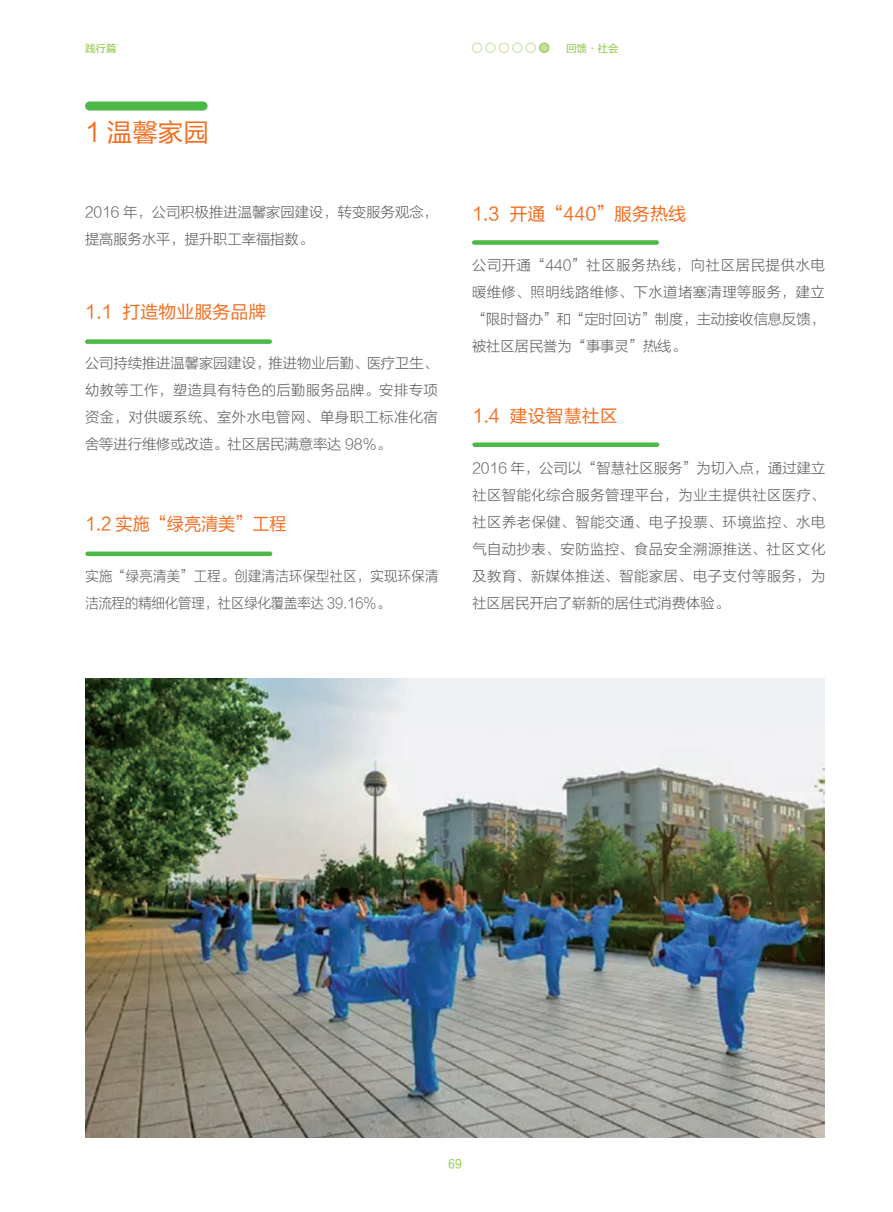
<style>
.page{position:relative;width:893px;height:1212px;background:#fff}
.page>*{position:absolute;margin:0;border:0;box-sizing:border-box;transform-origin:0 0}
.t1{font:25.5px "FZLTHK GBK1 0";color:#f36e21}
.t2{font:18px "FZLTHK GBK1 0";color:#f36e21}
.t3{font:18px "FZLTHK GBK1 0";color:#f36e21;scale:.95 1}
.t4{font:14.25px/27px "FZLTXHK GBK1 0";letter-spacing:.005em;color:#57585a;text-align:justify}
.t5{font:14.25px/27px "FZLTXHK GBK1 0";letter-spacing:.005em;color:#57585a;scale:.93 1}
.t6{font:12px "FZLTHJW GB1 0";color:#8bc63e;scale:.9 1}
.t7{font:10.5px "FZLTHK GBK1 0";color:#8bc63e}
</style>
<div class="page">
<div style="left:540px;top:43px;width:9px;height:9px;background:#c4df9b;border-radius:50%"></div>
<div style="left:539px;top:43px;width:10px;height:10px;border:1px solid #8bc63e;border-radius:50%"></div>
<div style="left:485px;top:43px;width:10px;height:10px;border:1px solid #c4df9b;border-radius:50%"></div>
<div style="left:512px;top:43px;width:10px;height:10px;border:1px solid #c4df9b;border-radius:50%"></div>
<div style="left:472px;top:43px;width:10px;height:10px;border:1px solid #c4df9b;border-radius:50%"></div>
<div style="left:499px;top:43px;width:10px;height:10px;border:1px solid #c4df9b;border-radius:50%"></div>
<div style="left:526px;top:43px;width:10px;height:10px;border:1px solid #c4df9b;border-radius:50%"></div>
<svg style="left:85px;top:101px;width:123px;height:10px"></svg>
<svg style="left:85px;top:339px;width:187px;height:5px"></svg>
<svg style="left:85px;top:551px;width:187px;height:5px"></svg>
<svg style="left:472px;top:240px;width:187px;height:5px"></svg>
<svg style="left:472px;top:442px;width:187px;height:5px"></svg>
<img style="left:85px;top:678px;width:740px;height:460px">
<p class="t7" style="left:85px;top:42px;width:33px">践行篇</p>
<p class="t7" style="left:566px;top:42px;width:54px">回馈·社会</p>
<h1 class="t1" style="left:85px;top:118px;width:125px">1 温馨家园</h1>
<p class="t4" style="left:85px;top:199px;width:354px">2016 年，公司积极推进温馨家园建设，转变服务观念，提高服务水平，提升职工幸福指数。</p>
<p class="t2" style="left:85px;top:302px;width:183px">1.1 打造物业服务品牌</p>
<p class="t4" style="left:85px;top:350px;width:354px">公司持续推进温馨家园建设，推进物业后勤、医疗卫生、幼教等工作，塑造具有特色的后勤服务品牌。安排专项资金，对供暖系统、室外水电管网、单身职工标准化宿舍等进行维修或改造。社区居民满意率达 98%。</p>
<p class="t3" style="left:85px;top:514px;width:213px">1.2 实施“绿亮清美”工程</p>
<p class="t5" style="left:85px;top:563px;width:381px">实施“绿亮清美”工程。创建清洁环保型社区，实现环保清洁流程的精细化管理，社区绿化覆盖率达 39.16%。</p>
<p class="t2" style="left:472px;top:203px;width:216px">1.3 开通“440”服务热线</p>
<p class="t4" style="left:472px;top:252px;width:354px">公司开通“440”社区服务热线，向社区居民提供水电暖维修、照明线路维修、下水道堵塞清理等服务，建立“限时督办”和“定时回访”制度，主动接收信息反馈，被社区居民誉为“事事灵”热线。</p>
<p class="t2" style="left:472px;top:406px;width:147px">1.4 建设智慧社区</p>
<p class="t4" style="left:472px;top:455px;width:354px">2016 年，公司以“智慧社区服务”为切入点，通过建立社区智能化综合服务管理平台，为业主提供社区医疗、社区养老保健、智能交通、电子投票、环境监控、水电气自动抄表、安防监控、食品安全溯源推送、社区文化及教育、新媒体推送、智能家居、电子支付等服务，为社区居民开启了崭新的居住式消费体验。</p>
<p class="t6" style="left:448px;top:1157px;width:16px">69</p>
</div>
